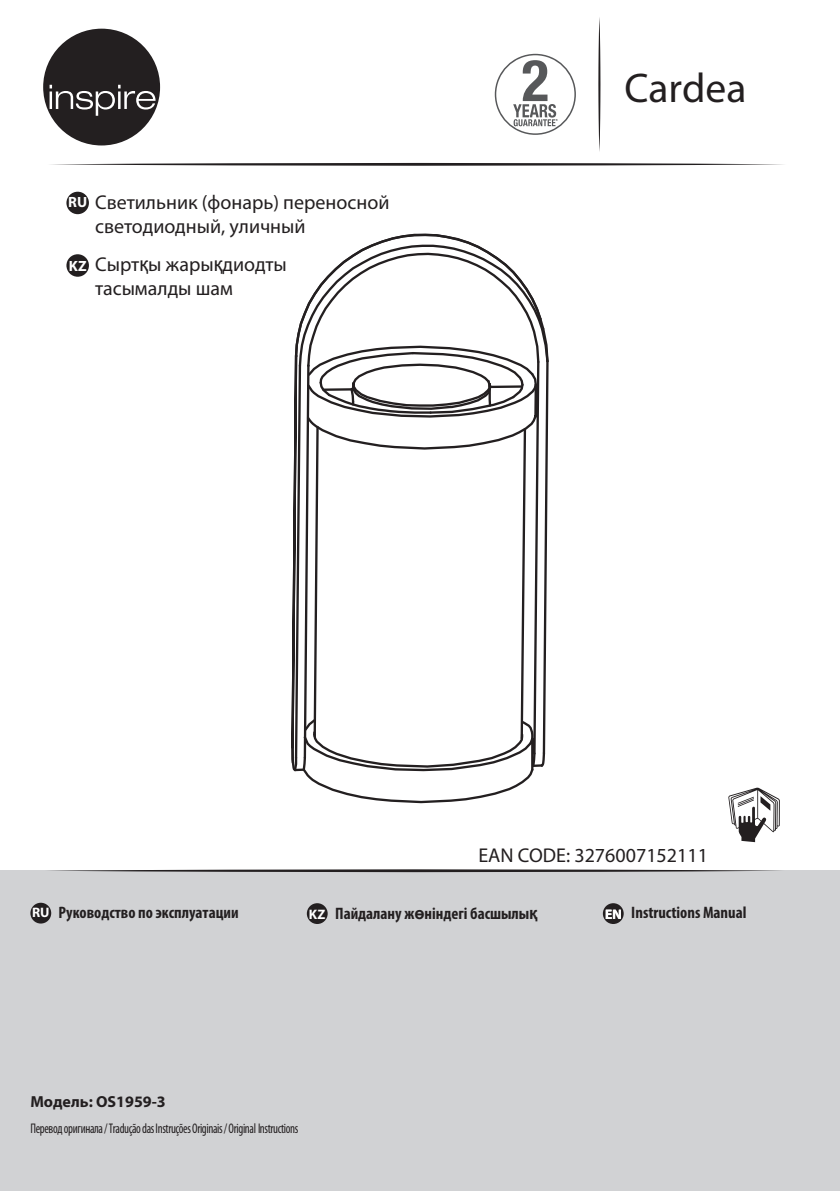
<style>
.page{position:relative;width:840px;height:1191px;background:#fff}
.page>*{position:absolute;margin:0;border:0;box-sizing:border-box;transform-origin:0 0}
.t1{font:700 condensed 57.8px "Helvetica Neue";color:#57585a}
.t2{font:41.6px "Myriad Pro";color:#231f20}
.t3{font:20px/24px "Myriad Pro";color:#231f20}
.t4{font:700 condensed 16.6px "Myriad Pro";color:#231f20}
.t5{font:700 16px "Myriad Pro";color:#231f20}
.t6{font:700 14.8px "Myriad Pro";color:#fff}
.t7{font:condensed 14px "Myriad Pro";letter-spacing:-.03em;color:#231f20;scale:.88 1}
.s1{font-weight:700;font-size:14.8px;color:#fff}
.s2{font-family:"Arial"}
.s3{font-stretch:normal;font-size:13.8px;color:#fff}
.s4{font-family:"Arial";font-stretch:normal}
</style>
<div class="page">
<svg style="left:51px;top:163px;width:239px;height:3px"></svg>
<div style="left:43px;top:29px;width:117px;height:116px;background:#231f20;border-radius:50%"></div>
<svg style="left:50px;top:85px;width:105px;height:31px"></svg>
<svg style="left:728px;top:787px;width:51px;height:55px"></svg>
<div style="left:0;top:870px;width:839px;height:321px;background:#d1d2d4"></div>
<svg style="left:49px;top:869px;width:732px;height:3px;background:#6f6d6d"></svg>
<div style="left:307px;top:903px;width:20px;height:21px;background:#231f20;border-radius:50%"></div>
<svg style="left:602px;top:903px;width:21px;height:21px"></svg>
<svg style="left:605px;top:909px;width:15px;height:10px"></svg>
<div style="left:30px;top:902px;width:21px;height:21px;background:#231f20;border-radius:50%"></div>
<div style="left:66px;top:254px;width:23px;height:23px;background:#231f20;border-radius:50%"></div>
<div style="left:66px;top:192px;width:23px;height:22px;background:#231f20;border-radius:50%"></div>
<svg style="left:290px;top:17px;width:493px;height:700px"></svg>
<svg style="left:293px;top:451px;width:256px;height:266px"></svg>
<svg style="left:291px;top:717px;width:255px;height:87px"></svg>
<svg style="left:293px;top:232px;width:256px;height:219px"></svg>
<p class="t3" style="left:95px;top:190px;width:296px;text-indent:-27px"><span class="s1">RU</span> Светильник (фонарь) переносной светодиодный, уличный</p>
<p class="t3" style="left:95px;top:252px;width:193px">Сырт<span class="s2">қ</span>ы жары<span class="s2">қ</span>диодты тасымалды шам</p>
<p class="t6" style="left:69px;top:257px;width:19px">KZ</p>
<h1 class="t1" style="left:521px;top:45px;width:29px">2</h1>
<h2 class="t2" style="left:624px;top:62px;width:123px">Cardea</h2>
<p class="t3" style="left:478px;top:843px;width:231px">EAN CODE: 3276007152111</p>
<p class="t4" style="left:32px;top:902px;width:208px"><span class="s3">RU</span> Руководство по эксплуатации</p>
<p class="t4" style="left:309px;top:902px;width:230px"><span class="s3">KZ</span> Пайдалану ж<span class="s4">ө</span>ніндегі басшылы<span class="s4">қ</span></p>
<p class="t4" style="left:604px;top:902px;width:143px"><span class="s3">EN</span> Instructions Manual</p>
<p class="t5" style="left:30px;top:1092px;width:137px">Модель: OS1959-3</p>
<p class="t7" style="left:30px;top:1120px;width:306px">Перевод оригинала/TraduçãodasInstruçõesOriginais / Original Instructions</p>
</div>
